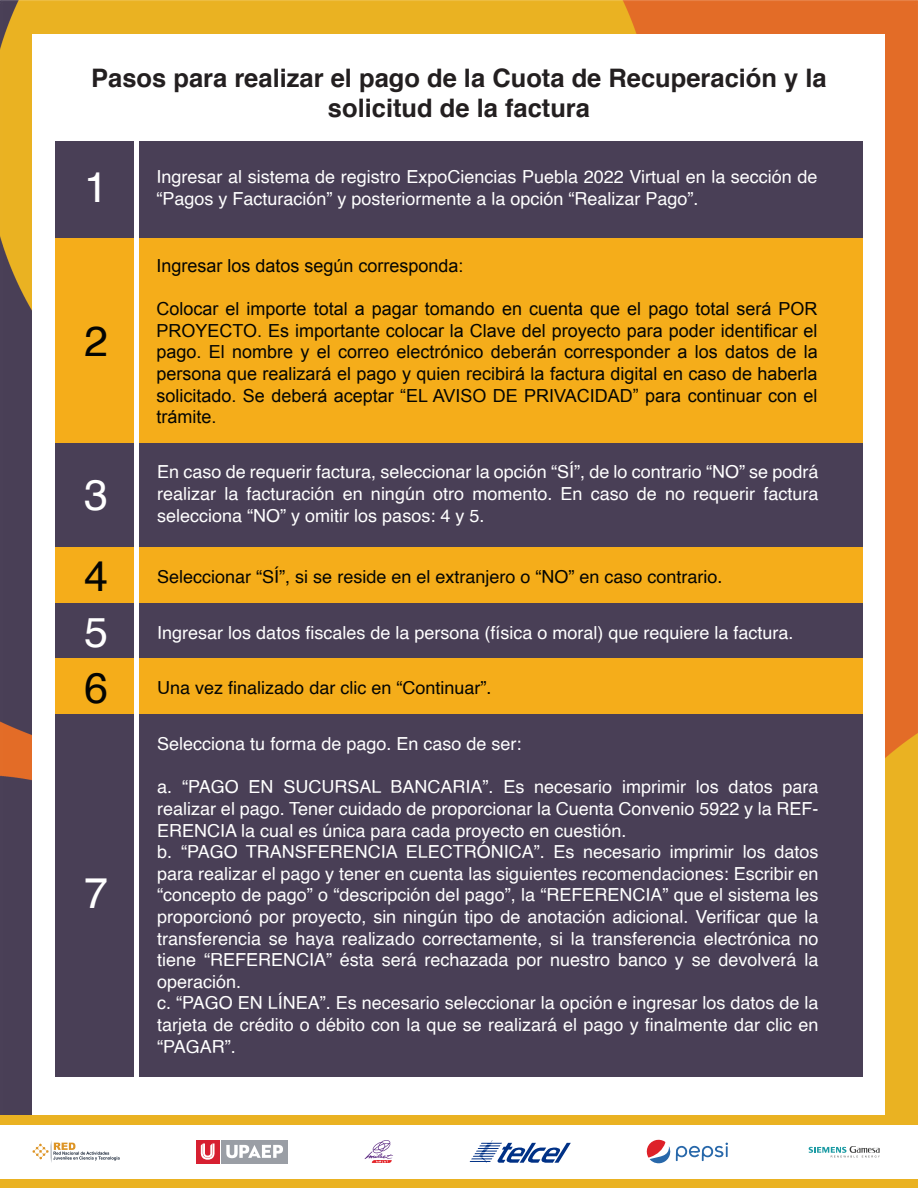
<style>
.page{position:relative;width:918px;height:1188px;background:#fff}
.page>*{position:absolute;margin:0;border:0;box-sizing:border-box;transform-origin:0 0}
.t1{font:43.05px "Helvetica";color:#fff}
.t2{font:43.05px "Helvetica";color:#040503}
.t3{font:700 25.5px/30.6px "Helvetica";color:#231f20;text-align:center}
.t4{font:18px/21.6px "Helvetica";color:#fff}
.t5{font:18px/21.6px "Arial";color:#040503;text-align:justify}
.t6{font:18px "Helvetica";color:#040503}
</style>
<div class="page">
<img style="left:0;top:0;width:918px;height:1115px">
<div style="left:33px;top:34px;width:852px;height:1091px;background:#fff"></div>
<div style="left:55px;top:141px;width:808px;height:97px;background:#493f56"></div>
<div style="left:55px;top:442px;width:808px;height:105px;background:#493f56"></div>
<div style="left:55px;top:602px;width:808px;height:56px;background:#493f56"></div>
<div style="left:55px;top:238px;width:808px;height:204px;background:#f5ad1a"></div>
<div style="left:55px;top:547px;width:808px;height:55px;background:#f5ad1a"></div>
<div style="left:55px;top:658px;width:808px;height:56px;background:#f5ad1a"></div>
<div style="left:55px;top:714px;width:808px;height:363px;background:#493f56"></div>
<div style="left:134px;top:132px;width:5px;height:951px;background:#fff"></div>
<div style="left:0;top:1115px;width:918px;height:73px;background:#eab222"></div>
<div style="left:0;top:1125px;width:918px;height:53px;background:#fff"></div>
<svg style="left:365px;top:1140px;width:28px;height:23px"></svg>
<div style="left:196px;top:1140px;width:23px;height:23px;background:#d71f31"></div>
<div style="left:222px;top:1140px;width:66px;height:23px;background:#9a9ea5"></div>
<svg style="left:201px;top:1144px;width:14px;height:16px"></svg>
<svg style="left:226px;top:1145px;width:57px;height:13px"></svg>
<svg style="left:33px;top:1141px;width:87px;height:21px"></svg>
<svg style="left:470px;top:1140px;width:101px;height:23px"></svg>
<svg style="left:646px;top:1139px;width:82px;height:25px"></svg>
<svg style="left:809px;top:1146px;width:71px;height:12px"></svg>
<h2 class="t3" style="left:91px;top:63px;width:737px">Pasos para realizar el pago de la Cuota de Recuperación y la solicitud de la factura</h2>
<h1 class="t1" style="left:84px;top:153px;width:25px">1</h1>
<h1 class="t2" style="left:84px;top:307px;width:25px">2</h1>
<h1 class="t1" style="left:84px;top:462px;width:25px">3</h1>
<h1 class="t2" style="left:84px;top:543px;width:25px">4</h1>
<h1 class="t1" style="left:84px;top:599px;width:25px">5</h1>
<p class="t4" style="left:156px;top:166px;width:663px">Ingresar al sistema de registro ExpoCiencias Puebla 2022 Virtual en la sección de “Pagos y Facturación” y posteriormente a la opción “Realizar Pago”.</p>
<p class="t5" style="left:156px;top:255px;width:309px">Ingresar los datos según corresponda:</p>
<p class="t5" style="left:156px;top:298px;width:663px">Colocar el importe total a pagar tomando en cuenta que el pago total será POR PROYECTO. Es importante colocar la Clave del proyecto para poder identificar el pago. El nombre y el correo electrónico deberán corresponder a los datos de la persona que realizará el pago y quien recibirá la factura digital en caso de haberla solicitado. Se deberá aceptar “EL AVISO DE PRIVACIDAD” para continuar con el trámite.</p>
<p class="t4" style="left:157px;top:462px;width:663px;text-align:justify">En caso de requerir factura, seleccionar la opción “SÍ”, de lo contrario “NO” se podrá realizar la facturación en ningún otro momento. En caso de no requerir factura selecciona “NO” y omitir los pasos: 4 y 5.</p>
<p class="t6" style="left:157px;top:563px;width:567px">Seleccionar “SÍ”, si se reside en el extranjero o “NO” en caso contrario.</p>
<p class="t4" style="left:157px;top:622px;width:638px">Ingresar los datos fiscales de la persona (física o moral) que requiere la factura.</p>
<h1 class="t2" style="left:84px;top:655px;width:25px">6</h1>
<p class="t6" style="left:157px;top:674px;width:336px">Una vez finalizado dar clic en “Continuar”.</p>
<h1 class="t1" style="left:84px;top:860px;width:25px">7</h1>
<p class="t4" style="left:157px;top:734px;width:366px">Selecciona tu forma de pago. En caso de ser:</p>
<p class="t4" style="left:157px;top:777px;width:663px">a. “PAGO EN SUCURSAL BANCARIA”. Es necesario imprimir los datos para realizar el pago. Tener cuidado de proporcionar la Cuenta Convenio 5922 y la REF-ERENCIA la cual es única para cada proyecto en cuestión.<br>b. “PAGO TRANSFERENCIA ELECTRÓNICA”. Es necesario imprimir los datos para realizar el pago y tener en cuenta las siguientes recomendaciones: Escribir en “concepto de pago” o “descripción del pago”, la “REFERENCIA” que el sistema les proporcionó por proyecto, sin ningún tipo de anotación adicional. Verificar que la transferencia se haya realizado correctamente, si la transferencia electrónica no tiene “REFERENCIA” ésta será rechazada por nuestro banco y se devolverá la operación.<br>c. “PAGO EN LÍNEA”. Es necesario seleccionar la opción e ingresar los datos de la tarjeta de crédito o débito con la que se realizará el pago y finalmente dar clic en “PAGAR”.</p>
</div>
